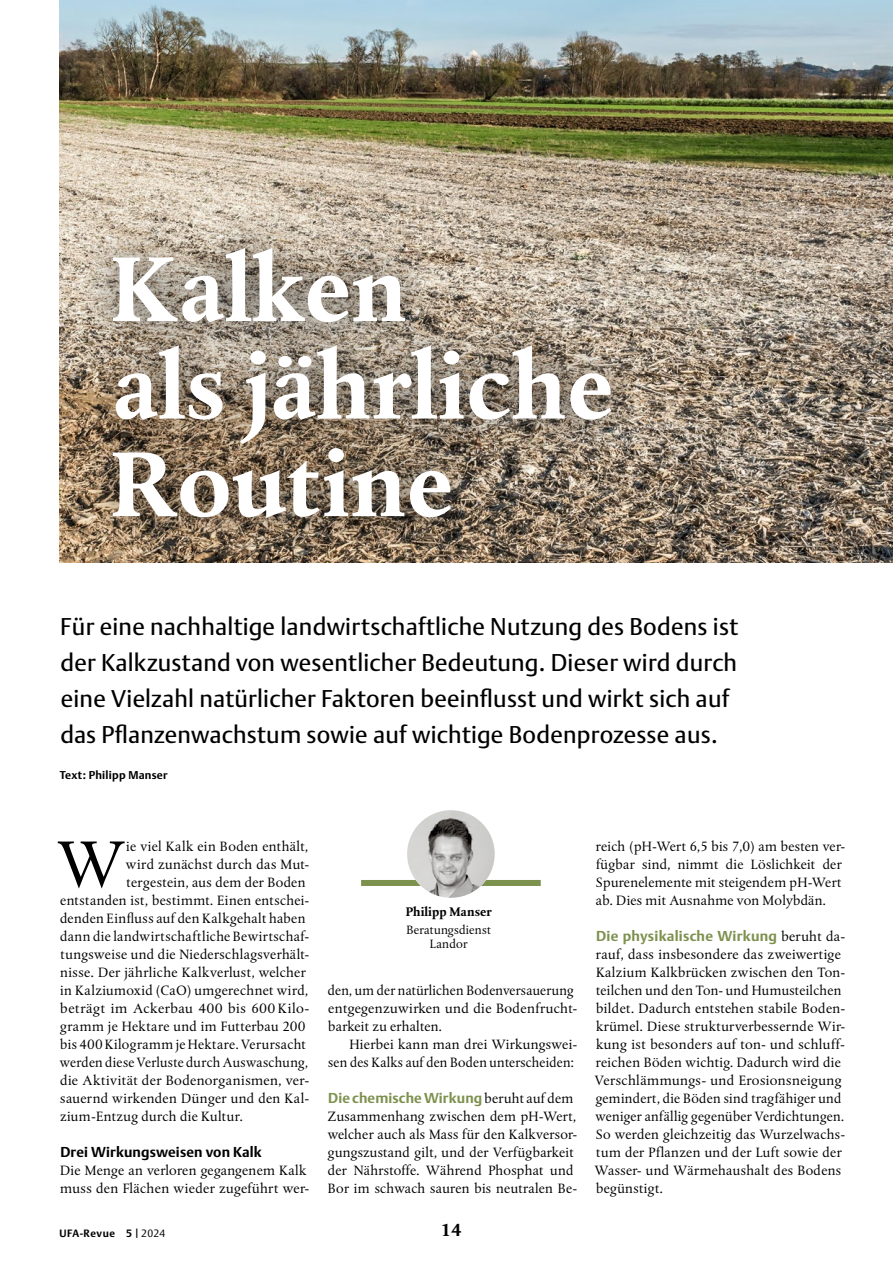
<style>
.page{position:relative;width:893px;height:1263px;background:#fff}
.page>*{position:absolute;margin:0;border:0;box-sizing:border-box;transform-origin:0 0}
.t1{font:700 94.5px/97.5px "DTL Albertina TOT";letter-spacing:.005em;color:#fff}
.t2{font:69.15px "DTL Albertina TOT";color:#000}
.t3{font:24px/36px "DTL Argo TOT";letter-spacing:.01em;color:#000}
.t4{font:700 18px "DTL Albertina TOT";color:#000}
.t5{font:14.25px/18px "DTL Albertina TOT";letter-spacing:.02em;color:#000}
.t6{font:700 14.25px "DTL Argo TOT";letter-spacing:.01em;color:#7d914e}
.t7{font:700 14.25px "DTL Argo TOT";letter-spacing:.01em;color:#000}
.t8{font:12.75px/14.2px "DTL Albertina TOT";letter-spacing:.01em;color:#000;text-align:center}
.t9{font:700 12.75px "DTL Albertina TOT";letter-spacing:.01em;color:#000}
.t10{font:700 11.25px "DTL Argo TOT";letter-spacing:.02em;color:#000}
.t11{font:700 10.5px "DTL Argo TOT";letter-spacing:.055em;color:#000}
.s1{font-family:"DTL Albertina TOT";font-weight:400;color:#000}
.s2{font-weight:400}
.s3{font-weight:300}
</style>
<div class="page">
<img style="left:60px;top:0;width:833px;height:563px">
<div style="left:361px;top:880px;width:180px;height:6px;background:#7d914e"></div>
<img style="left:407px;top:810px;width:88px;height:88px;border-radius:44px">
<div style="left:75px;top:208px;width:577px;height:351px;background:#000;opacity:.75"></div>
<h1 class="t1" style="left:110px;top:239px;width:505px">Kalken<br>als jährliche<br>Routine</h1>
<p class="t3" style="left:60px;top:608px;width:679px">Für eine nachhaltige landwirtschaftliche Nutzung des Bodens ist der Kalkzustand von wesentlicher Bedeutung. Dieser wird durch eine Vielzahl natürlicher Faktoren beeinflusst und wirkt sich auf das Pflanzenwachstum sowie auf wichtige Bodenprozesse aus.</p>
<p class="t10" style="left:60px;top:768px;width:110px">Text: Philipp Manser</p>
<h2 class="t2" style="left:58px;top:823px;width:68px">W</h2>
<p class="t5" style="left:126px;top:837px;width:183px">ie viel Kalk ein Boden enthält,</p>
<p class="t5" style="left:126px;top:855px;width:185px">wird zunächst durch das Mut-</p>
<p class="t5" style="left:127px;top:873px;width:180px">tergestein, aus dem der Boden</p>
<p class="t5" style="left:60px;top:891px;width:250px">entstanden ist, bestimmt. Einen entschei-</p>
<p class="t5" style="left:60px;top:909px;width:247px">denden Einfluss auf den Kalkgehalt haben</p>
<p class="t5" style="left:60px;top:927px;width:251px">dann die landwirtschaftliche Bewirtschaf-</p>
<p class="t5" style="left:60px;top:945px;width:250px">tungsweise und die Niederschlagsverhält-</p>
<p class="t5" style="left:60px;top:963px;width:247px">nisse. Der jährliche Kalkverlust, welcher</p>
<p class="t5" style="left:60px;top:981px;width:250px">in Kalziumoxid (CaO) umgerechnet wird,</p>
<p class="t5" style="left:60px;top:999px;width:250px">beträgt im Ackerbau 400 bis 600 Kilo-</p>
<p class="t5" style="left:60px;top:1017px;width:247px">gramm je Hektare und im Futterbau 200</p>
<p class="t5" style="left:60px;top:1035px;width:247px">bis 400 Kilogramm je Hektare. Verursacht</p>
<p class="t5" style="left:60px;top:1053px;width:250px">werden diese Verluste durch Auswaschung,</p>
<p class="t5" style="left:60px;top:1071px;width:251px">die Aktivität der Bodenorganismen, ver-</p>
<p class="t5" style="left:60px;top:1089px;width:250px">sauernd wirkenden Dünger und den Kal-</p>
<p class="t5" style="left:60px;top:1107px;width:184px">zium-Entzug durch die Kultur.</p>
<p class="t7" style="left:60px;top:1143px;width:203px">Drei Wirkungsweisen von Kalk</p>
<p class="t5" style="left:60px;top:1161px;width:251px">Die Menge an verloren gegangenem Kalk muss den Flächen wieder zugeführt wer-</p>
<p class="t9" style="left:406px;top:903px;width:88px">Philipp Manser</p>
<p class="t8" style="left:407px;top:923px;width:86px">Beratungsdienst<br>Landor</p>
<p class="t5" style="left:328px;top:981px;width:251px">den, um der natürlichen Bodenversauerung entgegenzuwirken und die Bodenfrucht&shy;barkeit zu erhalten.</p>
<p class="t5" style="left:328px;top:1035px;width:250px;text-align:right">Hierbei kann man drei Wirkungswei&shy;sen des Kalks auf den Boden unterscheiden:</p>
<p class="t6" style="left:328px;top:1089px;width:247px">Die chemische Wirkung <span class="s1">beruht auf dem</span></p>
<p class="t5" style="left:327px;top:1107px;width:251px">Zusammenhang zwischen dem pH-Wert, welcher auch als Mass für den Kalkversor&shy;gungszustand gilt, und der Verfügbarkeit der Nährstoffe. Während Phosphat und Bor im schwach sauren bis neutralen Be-</p>
<p class="t11" style="left:60px;top:1227px;width:107px">UFA-Revue 5<span class="s2">|</span><span class="s3">2024</span></p>
<p class="t4" style="left:441px;top:1218px;width:22px">14</p>
<p class="t5" style="left:596px;top:837px;width:251px">reich (pH-Wert 6,5 bis 7,0) am besten ver&shy;fügbar sind, nimmt die Löslichkeit der Spurenelemente mit steigendem pH-Wert ab. Dies mit Ausnahme von Molybdän.</p>
<p class="t6" style="left:596px;top:927px;width:250px">Die physikalische Wirkung <span class="s1">beruht da-</span></p>
<p class="t5" style="left:595px;top:945px;width:251px">rauf, dass insbesondere das zweiwertige Kalzium Kalkbrücken zwischen den Ton&shy;teilchen und den Ton- und Humusteilchen bildet. Dadurch entstehen stabile Boden&shy;krümel. Diese strukturverbessernde Wir&shy;kung ist besonders auf ton- und schluff&shy;reichen Böden wichtig. Dadurch wird die Verschlämmungs- und Erosionsneigung gemindert, die Böden sind tragfähiger und weniger anfällig gegenüber Verdichtungen.<br>So werden gleichzeitig das Wurzelwachs&shy;tum der Pflanzen und der Luft sowie der Wasser- und Wärmehaushalt des Bodens begünstigt.</p>
</div>
